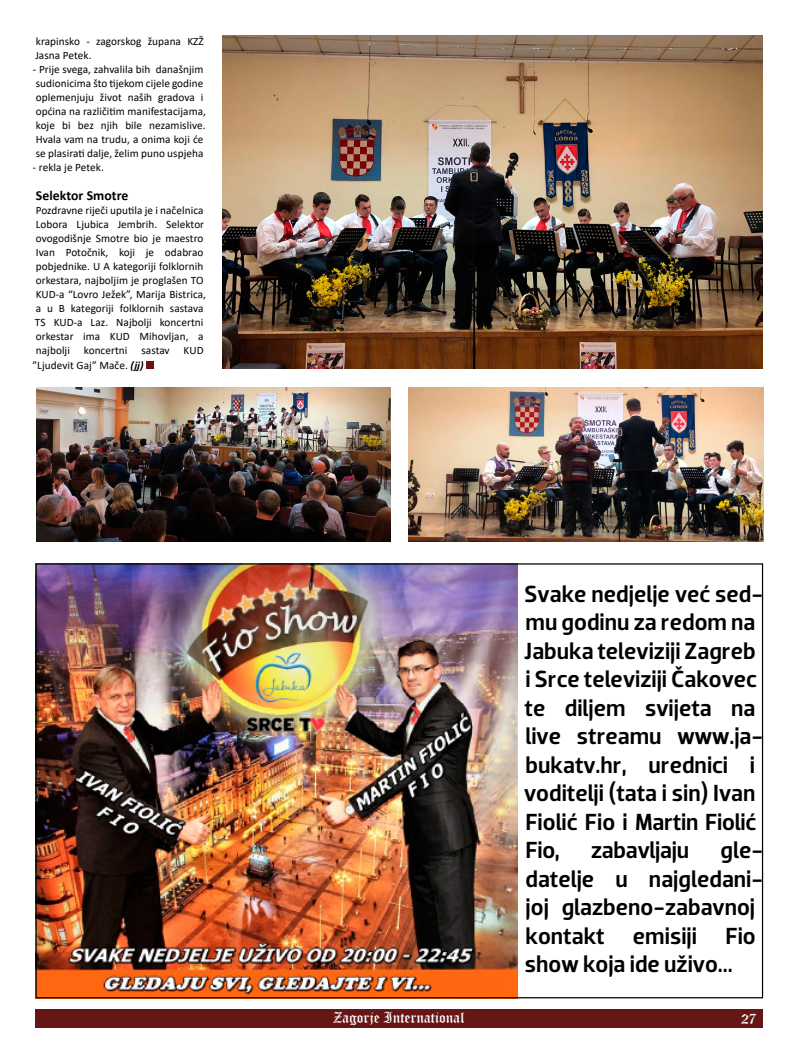
<style>
.page{position:relative;width:798px;height:1063px;background:#fff}
.page>*{position:absolute;margin:0;border:0;box-sizing:border-box;transform-origin:0 0}
.t1{font:500 23.75px/28.5px "Dobra";color:#000}
.t2{font:15px "Old English Text";color:#fff}
.t3{font:700 13.75px "Calibri";letter-spacing:.005em;color:#000}
.t4{font:11.25px/14.1px "Calibri";letter-spacing:.005em;color:#000}
.s1{font-weight:700;font-style:italic}
</style>
<div class="page">
<div style="left:35px;top:1009px;width:727px;height:19px;background:#661615"></div>
<div style="left:146px;top:361px;width:7px;height:8px;background:#661615"></div>
<img style="left:36px;top:388px;width:355px;height:154px">
<img style="left:408px;top:388px;width:355px;height:154px">
<img style="left:37px;top:565px;width:480px;height:431px">
<img style="left:222px;top:35px;width:540px;height:334px">
<p class="t4" style="left:35px;top:34px;width:170px">krapinsko - zagorskog župana KZŽ<br>Jasna Petek.</p>
<p class="t4" style="left:33px;top:62px;width:175px">- Prije svega, zahvalila bih današnjim sudionicima što tijekom cijele godine oplemenjuju život naših gradova i općina na različitim manifestacijama, koje bi bez njih bile nezamislive.<br>Hvala vam na trudu, a onima koji će se plasirati dalje, želim puno uspjeha</p>
<p class="t4" style="left:33px;top:160px;width:73px">- rekla je Petek.</p>
<p class="t3" style="left:36px;top:185px;width:94px">Selektor Smotre</p>
<p class="t4" style="left:32px;top:203px;width:175px">Pozdravne riječi uputila je i načelnica Lobora Ljubica Jembrih. Selektor ovogodišnje Smotre bio je maestro Ivan Potočnik, koji je odabrao pobjednike. U A kategoriji folklornih orkestara, najboljim je proglašen TO KUD-a “Lovro Ježek”, Marija Bistrica, a u B kategoriji folklornih sastava TS KUD-a Laz. Najbolji koncertni orkestar ima KUD Mihovljan, a najbolji koncertni sastav KUD ”Ljudevit Gaj” Mače. <span class="s1">(jj)</span></p>
<h1 class="t1" style="left:524px;top:579px;width:240px">Svake nedjelje već sed&shy;mu godinu za redom na<br>Jabuka televiziji Zagreb i Srce televiziji Čakovec te diljem svijeta na live streamu www.ja&shy;bukatv.hr, urednici i voditelji (tata i sin) Ivan<br>Fiolić Fio i Martin Fiolić<br>Fio,</h1>
<h1 class="t1" style="left:524px;top:836px;width:240px;text-indent:195px">gle&shy;datelje u najgledani&shy;joj glazbeno-zabavnoj kontakt emisiji Fio show koja ide uživo...</h1>
<h1 class="t1" style="left:590px;top:836px;width:100px">zabavljaju</h1>
<h2 class="t2" style="left:333px;top:1008px;width:133px">Zagorje International</h2>
<h2 class="t2" style="left:740px;top:1009px;width:17px">27</h2>
</div>
